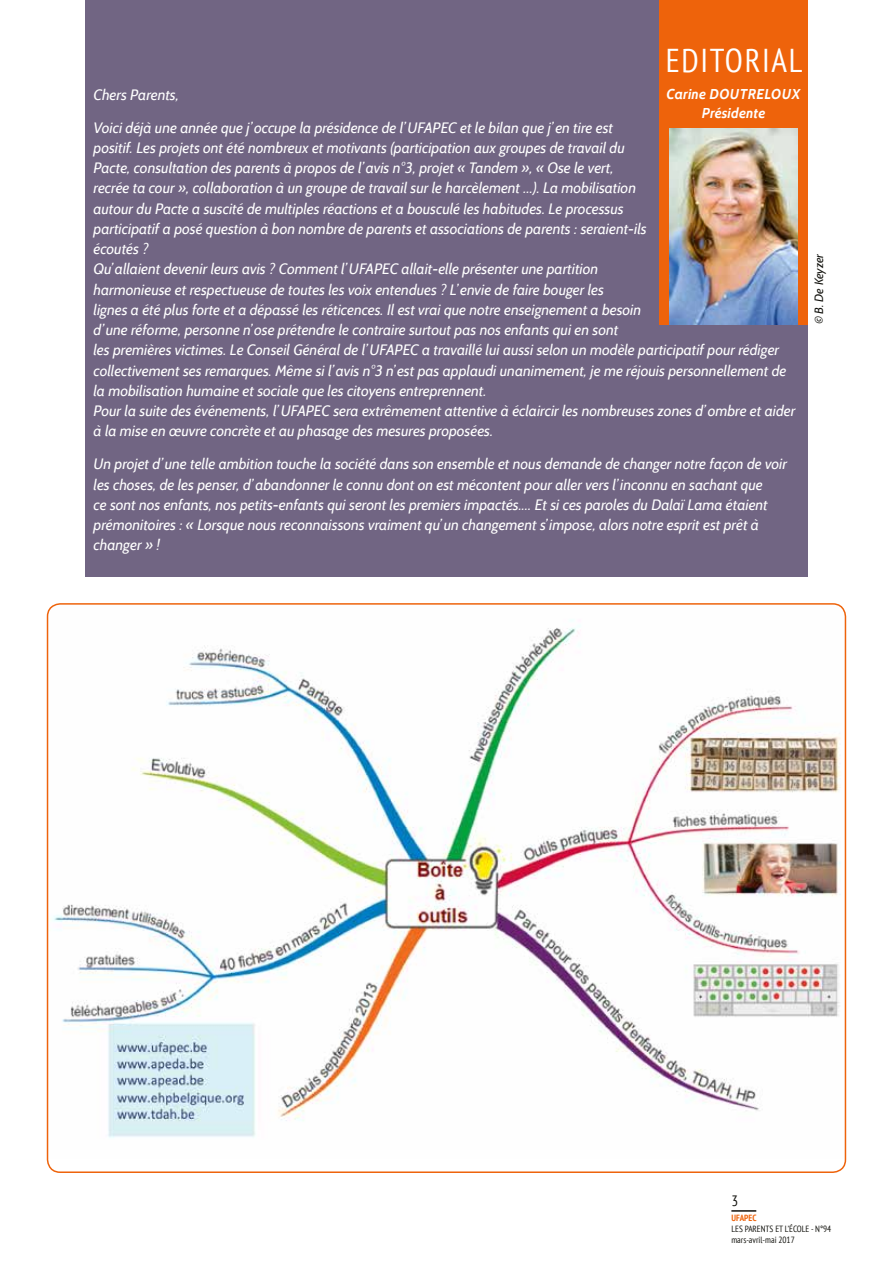
<style>
.page{position:relative;width:893px;height:1263px;background:#fff}
.page>*{position:absolute;margin:0;border:0;box-sizing:border-box;transform-origin:0 0}
.t1{font:condensed 33px "PT Sans";letter-spacing:.05em;color:#fff}
.t2{font:italic 15px/20.2px "Cabin";color:#fff}
.t3{font:condensed 15px "PT Sans";color:#12120d}
.t4{font:italic 700 14.25px/19.5px "Cabin";color:#fff;text-align:center}
.t5{font:italic 12px "Cabin";color:#12120d}
.t6{font:condensed 9px/10.8px "PT Sans";color:#12120d}
.t7{font:700 condensed 9px "PT Sans";color:#ee630b}
</style>
<div class="page">
<hr style="left:731px;top:1210px;width:25px;height:2px;background:#12120d">
<div style="left:85px;top:0;width:723px;height:577px;background:#716583"></div>
<div style="left:659px;top:0;width:149px;height:324px;background:#ee630b"></div>
<img style="left:670px;top:129px;width:127px;height:195px">
<img style="left:48px;top:604px;width:797px;height:534px">
<h1 class="t1" style="left:666px;top:40px;width:138px">EDITORIAL</h1>
<p class="t2" style="left:94px;top:84px;width:87px">Chers Parents,</p>
<p class="t2" style="left:94px;top:117px;width:703px">Voici déjà une année que j’occupe la présidence de l’UFAPEC et le bilan que j’ en tire est<br>positif. Les projets ont été nombreux et motivants (participation aux groupes de travail du<br>Pacte, consultation des parents à propos de l’avis n°3, projet « Tandem », « Ose le vert,<br>recrée ta cour », collaboration à un groupe de travail sur le harcèlement …). La mobilisation<br>autour du Pacte a suscité de multiples réactions et a bousculé les habitudes. Le processus<br>participatif a posé question à bon nombre de parents et associations de parents : seraient-ils<br>écoutés ?<br>Qu’allaient devenir leurs avis ? Comment l’UFAPEC allait-elle présenter une partition<br>harmonieuse et respectueuse de toutes les voix entendues ? L’ envie de faire bouger les<br>lignes a été plus forte et a dépassé les réticences. Il est vrai que notre enseignement a besoin<br>d’ une réforme, personne n’ose prétendre le contraire surtout pas nos enfants qui en sont<br>les premières victimes. Le Conseil Général de l’UFAPEC a travaillé lui aussi selon un modèle participatif pour rédiger collectivement ses remarques. Même si l’avis n°3 n’ est pas applaudi unanimement, je me réjouis personnellement de la mobilisation humaine et sociale que les citoyens entreprennent.<br>Pour la suite des événements, l’UFAPEC sera extrêmement attentive à éclaircir les nombreuses zones d’ombre et aider à la mise en œuvre concrète et au phasage des mesures proposées.</p>
<p class="t2" style="left:94px;top:454px;width:695px">Un projet d’ une telle ambition touche la société dans son ensemble et nous demande de changer notre façon de voir les choses, de les penser, d’abandonner le connu dont on est mécontent pour aller vers l’ inconnu en sachant que<br>ce sont nos enfants, nos petits-enfants qui seront les premiers impactés.… Et si ces paroles du Dalaï Lama étaient prémonitoires : « Lorsque nous reconnaissons vraiment qu’ un changement s’ impose, alors notre esprit est prêt à changer » !</p>
<p class="t4" style="left:667px;top:84px;width:135px">Carine DOUTRELOUX<br>Présidente</p>
<p class="t5" style="left:811px;top:324px;width:72px;rotate:-90deg">© B. De Keyzer</p>
<p class="t3" style="left:731px;top:1191px;width:8px">3</p>
<p class="t7" style="left:731px;top:1212px;width:27px">UFAPEC</p>
<p class="t6" style="left:731px;top:1223px;width:101px">LES PARENTS ET L’ÉCOLE - N°94 mars-avril-mai 2017</p>
</div>
